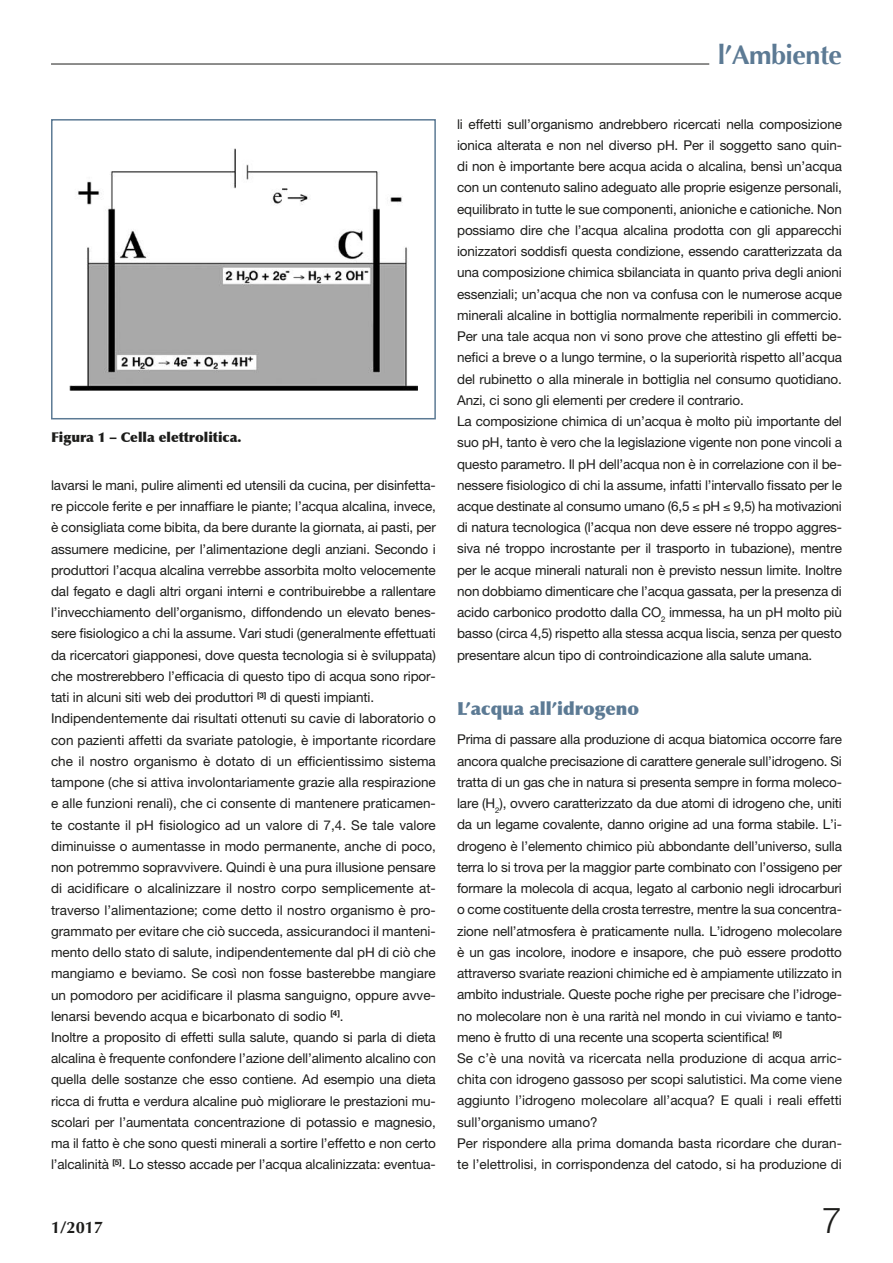
<style>
.page{position:relative;width:893px;height:1263px;background:#fff}
.page>*{position:absolute;margin:0;border:0;box-sizing:border-box;transform-origin:0 0}
.t1{font:300 36px "Helvetica Neue";color:#1d1d1b}
.t2{font:700 27px "Optima";letter-spacing:-.02em;color:#5c7a94}
.t3{font:900 18px "Optima";color:#5c7a94}
.t4{font:700 16.5px "Optima";color:#1d1d1b}
.t5{font:13.5px/21.3px "Helvetica Neue";letter-spacing:-.01em;color:#1d1d1b}
.t6{font:900 13.5px "Optima";color:#1d1d1b}
</style>
<div class="page">
<hr style="left:51px;top:64px;width:658px;height:1px;background:#1d1d1b">
<img style="left:69px;top:148px;width:349px;height:242px">
<div style="left:51px;top:119px;width:385px;height:300px;border:2px solid #5c7a94"></div>
<h2 class="t2" style="left:718px;top:39px;width:126px">l’Ambiente</h2>
<p class="t6" style="left:51px;top:429px;width:192px">Figura 1 – Cella elettrolitica.</p>
<p class="t5" style="left:51px;top:474px;width:386px">lavarsi le mani, pulire alimenti ed utensili da cucina, per disinfetta&shy;re piccole ferite e per innaffiare le piante; l’acqua alcalina, invece, è consigliata come bibita, da bere durante la giornata, ai pasti, per assumere medicine, per l’alimentazione degli anziani. Secondo i produttori l’acqua alcalina verrebbe assorbita molto velocemente dal fegato e dagli altri organi interni e contribuirebbe a rallentare l’invecchiamento dell’organismo, diffondendo un elevato benes&shy;sere fisiologico a chi la assume. Vari studi (generalmente effettuati da ricercatori giapponesi, dove questa tecnologia si è sviluppata) che mostrerebbero l’efficacia di questo tipo di acqua sono ripor&shy;tati in alcuni siti web dei produttori <sup>[3]</sup> di questi impianti.<br>Indipendentemente dai risultati ottenuti su cavie di laboratorio o con pazienti affetti da svariate patologie, è importante ricordare che il nostro organismo è dotato di un efficientissimo sistema tampone (che si attiva involontariamente grazie alla respirazione e alle funzioni renali), che ci consente di mantenere praticamen&shy;te costante il pH fisiologico ad un valore di 7,4. Se tale valore diminuisse o aumentasse in modo permanente, anche di poco, non potremmo sopravvivere. Quindi è una pura illusione pensare di acidificare o alcalinizzare il nostro corpo semplicemente at&shy;traverso l’alimentazione; come detto il nostro organismo è pro&shy;grammato per evitare che ciò succeda, assicurandoci il manteni&shy;mento dello stato di salute, indipendentemente dal pH di ciò che mangiamo e beviamo. Se così non fosse basterebbe mangiare un pomodoro per acidificare il plasma sanguigno, oppure avve&shy;lenarsi bevendo acqua e bicarbonato di sodio <sup>[4]</sup>.<br>Inoltre a proposito di effetti sulla salute, quando si parla di dieta alcalina è frequente confondere l’azione dell’alimento alcalino con quella delle sostanze che esso contiene. Ad esempio una dieta ricca di frutta e verdura alcaline può migliorare le prestazioni mu&shy;scolari per l’aumentata concentrazione di potassio e magnesio, ma il fatto è che sono questi minerali a sortire l’effetto e non certo l’alcalinità <sup>[5]</sup>. Lo stesso accade per l’acqua alcalinizzata: eventua-</p>
<p class="t4" style="left:51px;top:1218px;width:54px">1/2017</p>
<p class="t5" style="left:457px;top:113px;width:386px">li effetti sull’organismo andrebbero ricercati nella composizione ionica alterata e non nel diverso pH. Per il soggetto sano quin&shy;di non è importante bere acqua acida o alcalina, bensì un’acqua con un contenuto salino adeguato alle proprie esigenze personali, equilibrato in tutte le sue componenti, anioniche e cationiche. Non possiamo dire che l’acqua alcalina prodotta con gli apparecchi ionizzatori soddisfi questa condizione, essendo caratterizzata da una composizione chimica sbilanciata in quanto priva degli anioni essenziali; un’acqua che non va confusa con le numerose acque minerali alcaline in bottiglia normalmente reperibili in commercio.<br>Per una tale acqua non vi sono prove che attestino gli effetti be&shy;nefici a breve o a lungo termine, o la superiorità rispetto all’acqua del rubinetto o alla minerale in bottiglia nel consumo quotidiano.<br>Anzi, ci sono gli elementi per credere il contrario.<br>La composizione chimica di un’acqua è molto più importante del suo pH, tanto è vero che la legislazione vigente non pone vincoli a questo parametro. Il pH dell’acqua non è in correlazione con il be&shy;nessere fisiologico di chi la assume, infatti l’intervallo fissato per le acque destinate al consumo umano (6,5 ≤ pH ≤ 9,5) ha motivazioni di natura tecnologica (l’acqua non deve essere né troppo aggres&shy;siva né troppo incrostante per il trasporto in tubazione), mentre per le acque minerali naturali non è previsto nessun limite. Inoltre non dobbiamo dimenticare che l’acqua gassata, per la presenza di acido carbonico prodotto dalla CO<sub>2</sub> immessa, ha un pH molto più basso (circa 4,5) rispetto alla stessa acqua liscia, senza per questo presentare alcun tipo di controindicazione alla salute umana.</p>
<h3 class="t3" style="left:457px;top:697px;width:184px">L’acqua all’idrogeno</h3>
<p class="t5" style="left:457px;top:729px;width:386px">Prima di passare alla produzione di acqua biatomica occorre fare ancora qualche precisazione di carattere generale sull’idrogeno. Si tratta di un gas che in natura si presenta sempre in forma moleco&shy;lare (H<sub>2</sub>), ovvero caratterizzato da due atomi di idrogeno che, uniti da un legame covalente, danno origine ad una forma stabile. L’i&shy;drogeno è l’elemento chimico più abbondante dell’universo, sulla terra lo si trova per la maggior parte combinato con l’ossigeno per formare la molecola di acqua, legato al carbonio negli idrocarburi o come costituente della crosta terrestre, mentre la sua concentra&shy;zione nell’atmosfera è praticamente nulla. L’idrogeno molecolare è un gas incolore, inodore e insapore, che può essere prodotto attraverso svariate reazioni chimiche ed è ampiamente utilizzato in ambito industriale. Queste poche righe per precisare che l’idroge&shy;no molecolare non è una rarità nel mondo in cui viviamo e tanto&shy;meno è frutto di una recente una scoperta scientifica! <sup>[6]<br></sup>Se c’è una novità va ricercata nella produzione di acqua arric&shy;chita con idrogeno gassoso per scopi salutistici. Ma come viene aggiunto l’idrogeno molecolare all’acqua? E quali i reali effetti sull’organismo umano?<br>Per rispondere alla prima domanda basta ricordare che duran&shy;te l’elettrolisi, in corrispondenza del catodo, si ha produzione di</p>
<h1 class="t1" style="left:822px;top:1198px;width:22px">7</h1>
</div>
